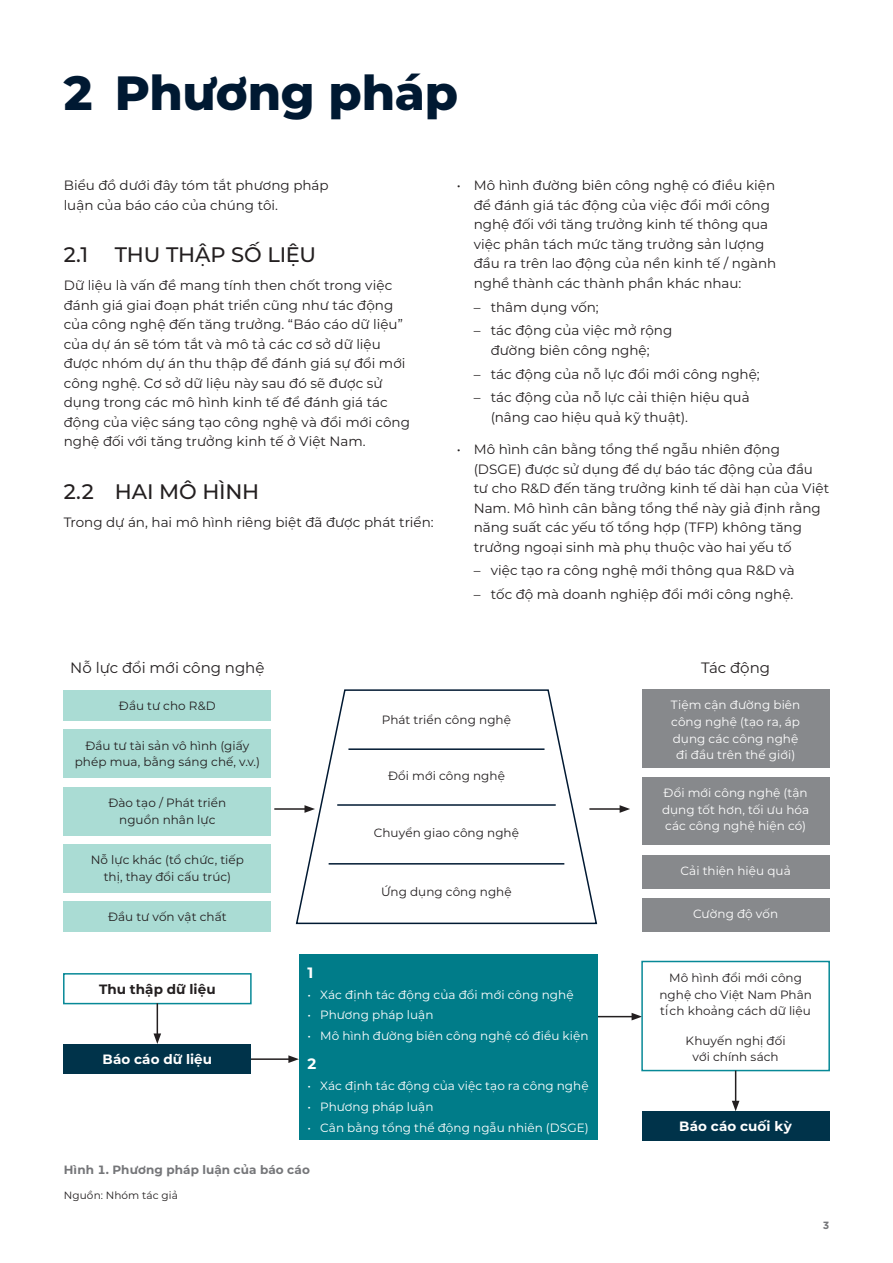
<style>
.page{position:relative;width:893px;height:1263px;background:#fff}
.page>*{position:absolute;margin:0;border:0;box-sizing:border-box;transform-origin:0 0}
.H1_Page_Title_A4_num{font:800 48px "Montserrat";letter-spacing:-.01em;color:#001932}
.H2_Heading_numbered{font:500 21px "Montserrat";letter-spacing:-.01em;color:#231f20}
.t1{font:15px "Montserrat";letter-spacing:-.005em;color:#231f20}
.t2{font:700 15px "Montserrat";color:#fff}
.Body_Copy{font:13.5px/19.5px "Montserrat";color:#231f20}
.t3{font:700 13.5px "Montserrat";letter-spacing:.005em;color:#fff}
.t4{font:700 13.5px "Montserrat";letter-spacing:.005em;color:#231f20}
.t5{font:12px/16.5px "Montserrat";letter-spacing:.005em;color:#fff;text-align:center}
.t6{font:12px/16.5px "Montserrat";letter-spacing:.005em;color:#231f20;text-align:center}
.t7{font:700 12px "Montserrat";letter-spacing:.01em;color:#757679}
.Notes{font:10.5px "Montserrat";letter-spacing:.01em;color:#231f20}
.t8{font:700 10.5px "Gotham";color:#757679}
</style>
<div class="page">
<hr style="left:250px;top:1058px;width:41px;height:2px;background:#231f20">
<svg style="left:288px;top:1055px;width:11px;height:8px"></svg>
<hr style="left:591px;top:1016px;width:43px;height:1px;background:#231f20">
<svg style="left:632px;top:1013px;width:9px;height:7px"></svg>
<svg style="left:295px;top:689px;width:303px;height:236px"></svg>
<div style="left:64px;top:690px;width:207px;height:31px;background:#aadcd4"></div>
<div style="left:64px;top:730px;width:207px;height:48px;background:#aadcd4"></div>
<div style="left:64px;top:787px;width:207px;height:48px;background:#aadcd4"></div>
<div style="left:64px;top:844px;width:207px;height:48px;background:#aadcd4"></div>
<div style="left:64px;top:901px;width:207px;height:31px;background:#aadcd4"></div>
<div style="left:642px;top:689px;width:187px;height:78px;background:#87898c"></div>
<div style="left:642px;top:777px;width:187px;height:68px;background:#87898c"></div>
<div style="left:642px;top:855px;width:187px;height:33px;background:#87898c"></div>
<div style="left:642px;top:898px;width:187px;height:34px;background:#87898c"></div>
<div style="left:63px;top:973px;width:189px;height:31px;border:2px solid #078997"></div>
<div style="left:64px;top:1044px;width:187px;height:30px;background:#00334a"></div>
<div style="left:299px;top:955px;width:298px;height:185px;background:#007c89"></div>
<div style="left:641px;top:961px;width:189px;height:110px;border:2px solid #078997"></div>
<div style="left:642px;top:1111px;width:187px;height:30px;background:#00334a"></div>
<hr style="left:274px;top:808px;width:33px;height:2px;background:#231f20">
<svg style="left:304px;top:805px;width:11px;height:8px"></svg>
<hr style="left:157px;top:1003px;width:1px;height:33px;background:#231f20">
<svg style="left:153px;top:1033px;width:8px;height:11px"></svg>
<hr style="left:735px;top:1070px;width:1px;height:33px;background:#231f20">
<svg style="left:732px;top:1101px;width:7px;height:10px"></svg>
<hr style="left:589px;top:808px;width:33px;height:2px;background:#231f20">
<svg style="left:620px;top:805px;width:10px;height:8px"></svg>
<hr style="left:348px;top:748px;width:196px;height:2px;background:#001932">
<hr style="left:337px;top:804px;width:219px;height:2px;background:#001932">
<hr style="left:329px;top:863px;width:235px;height:1px;background:#001932">
<h1 class="H1_Page_Title_A4_num" style="left:64px;top:58px;width:396px">2 Phương pháp</h1>
<p class="Body_Copy" style="left:64px;top:175px;width:266px">Biểu đồ dưới đây tóm tắt phương pháp luận của báo cáo của chúng tôi.</p>
<h2 class="H2_Heading_numbered" style="left:64px;top:240px;width:26px">2.1</h2>
<h2 class="H2_Heading_numbered" style="left:115px;top:240px;width:203px">THU THẬP SỐ LIỆU</h2>
<p class="Body_Copy" style="left:64px;top:275px;width:348px">Dữ liệu là vấn đề mang tính then chốt trong việc đánh giá giai đoạn phát triển cũng như tác động của công nghệ đến tăng trưởng. “Báo cáo dữ liệu” của dự án sẽ tóm tắt và mô tả các cơ sở dữ liệu được nhóm dự án thu thập để đánh giá sự đổi mới công nghệ. Cơ sở dữ liệu này sau đó sẽ được sử dụng trong các mô hình kinh tế để đánh giá tác động của việc sáng tạo công nghệ và đổi mới công nghệ đối với tăng trưởng kinh tế ở Việt Nam.</p>
<h2 class="H2_Heading_numbered" style="left:64px;top:477px;width:197px">2.2 HAI MÔ HÌNH</h2>
<p class="Body_Copy" style="left:64px;top:512px;width:371px">Trong dự án, hai mô hình riêng biệt đã được phát triển:</p>
<p class="Body_Copy" style="left:474px;top:175px;width:304px;text-indent:-17px">• Mô hình đường biên công nghệ có điều kiện để đánh giá tác động của việc đổi mới công nghệ đối với tăng trưởng kinh tế thông qua việc phân tách mức tăng trưởng sản lượng đầu ra trên lao động của nền kinh tế / ngành nghề thành các thành phần khác nhau:</p>
<p class="Body_Copy" style="left:474px;top:297px;width:126px">– thâm dụng vốn;</p>
<p class="Body_Copy" style="left:474px;top:320px;width:200px;text-align:center">– tác động của việc mở rộng đường biên công nghệ;</p>
<p class="Body_Copy" style="left:474px;top:364px;width:287px">– tác động của nỗ lực đổi mới công nghệ;</p>
<p class="Body_Copy" style="left:491px;top:387px;width:260px;text-indent:-17px">– tác động của nỗ lực cải thiện hiệu quả (nâng cao hiệu quả kỹ thuật).</p>
<p class="Body_Copy" style="left:474px;top:439px;width:357px;text-indent:-17px">• Mô hình cân bằng tổng thể ngẫu nhiên động (DSGE) được sử dụng để dự báo tác động của đầu tư cho R&amp;D đến tăng trưởng kinh tế dài hạn của Việt Nam. Mô hình cân bằng tổng thể này giả định rằng năng suất các yếu tố tổng hợp (TFP) không tăng trưởng ngoại sinh mà phụ thuộc vào hai yếu tố</p>
<p class="Body_Copy" style="left:474px;top:560px;width:323px">– việc tạo ra công nghệ mới thông qua R&amp;D và</p>
<p class="Body_Copy" style="left:474px;top:584px;width:321px">– tốc độ mà doanh nghiệp đổi mới công nghệ.</p>
<p class="t1" style="left:70px;top:658px;width:196px">Nỗ lực đổi mới công nghệ</p>
<p class="t6" style="left:119px;top:697px;width:98px">Đầu tư cho R&amp;D</p>
<p class="t6" style="left:75px;top:737px;width:187px">Đầu tư tài sản vô hình (giấy phép mua, bằng sáng chế, v.v.)</p>
<p class="t6" style="left:108px;top:794px;width:119px">Đào tạo / Phát triển nguồn nhân lực</p>
<p class="t6" style="left:91px;top:851px;width:155px">Nỗ lực khác (tổ chức, tiếp thị, thay đổi cấu trúc)</p>
<p class="t6" style="left:108px;top:908px;width:120px">Đầu tư vốn vật chất</p>
<p class="t4" style="left:99px;top:979px;width:118px">Thu thập dữ liệu</p>
<p class="t3" style="left:102px;top:1049px;width:111px">Báo cáo dữ liệu</p>
<p class="t6" style="left:382px;top:711px;width:131px">Phát triển công nghệ</p>
<p class="t6" style="left:388px;top:767px;width:118px">Đổi mới công nghệ</p>
<p class="t6" style="left:374px;top:824px;width:147px">Chuyển giao công nghệ</p>
<p class="t6" style="left:381px;top:883px;width:132px">Ứng dụng công nghệ</p>
<p class="t2" style="left:307px;top:962px;width:7px">1</p>
<p class="t5" style="left:307px;top:986px;width:268px">• Xác định tác động của đổi mới công nghệ</p>
<p class="t5" style="left:307px;top:1006px;width:128px">• Phương pháp luận</p>
<p class="t5" style="left:307px;top:1027px;width:283px">• Mô hình đường biên công nghệ có điều kiện</p>
<p class="t2" style="left:307px;top:1053px;width:10px">2</p>
<p class="t5" style="left:307px;top:1077px;width:283px">• Xác định tác động của việc tạo ra công nghệ</p>
<p class="t5" style="left:307px;top:1098px;width:128px">• Phương pháp luận</p>
<p class="t5" style="left:307px;top:1119px;width:283px">• Cân bằng tổng thể động ngẫu nhiên (DSGE)</p>
<p class="t7" style="left:64px;top:1161px;width:248px">Hình 1. Phương pháp luận của báo cáo</p>
<p class="Notes" style="left:64px;top:1188px;width:116px">Nguồn: Nhóm tác giả</p>
<p class="t1" style="left:701px;top:658px;width:70px">Tác động</p>
<p class="t5" style="left:671px;top:696px;width:131px">Tiệm cận đường biên công nghệ (tạo ra, áp dụng các công nghệ đi đầu trên thế giới)</p>
<p class="t5" style="left:662px;top:784px;width:149px;text-align:left">Đổi mới công nghệ (tận dụng tốt hơn, tối ưu hóa các công nghệ hiện có)</p>
<p class="t5" style="left:680px;top:862px;width:112px">Cải thiện hiệu quả</p>
<p class="t5" style="left:693px;top:905px;width:87px">Cường độ vốn</p>
<p class="t6" style="left:659px;top:969px;width:154px">Mô hình đổi mới công nghệ cho Việt Nam Phân tich khoảng cách dữ liệu</p>
<p class="t6" style="left:686px;top:1032px;width:102px">Khuyến nghị đối với chính sách</p>
<p class="t3" style="left:679px;top:1116px;width:114px">Báo cáo cuối kỳ</p>
<p class="t8" style="left:823px;top:1218px;width:8px">3</p>
</div>
